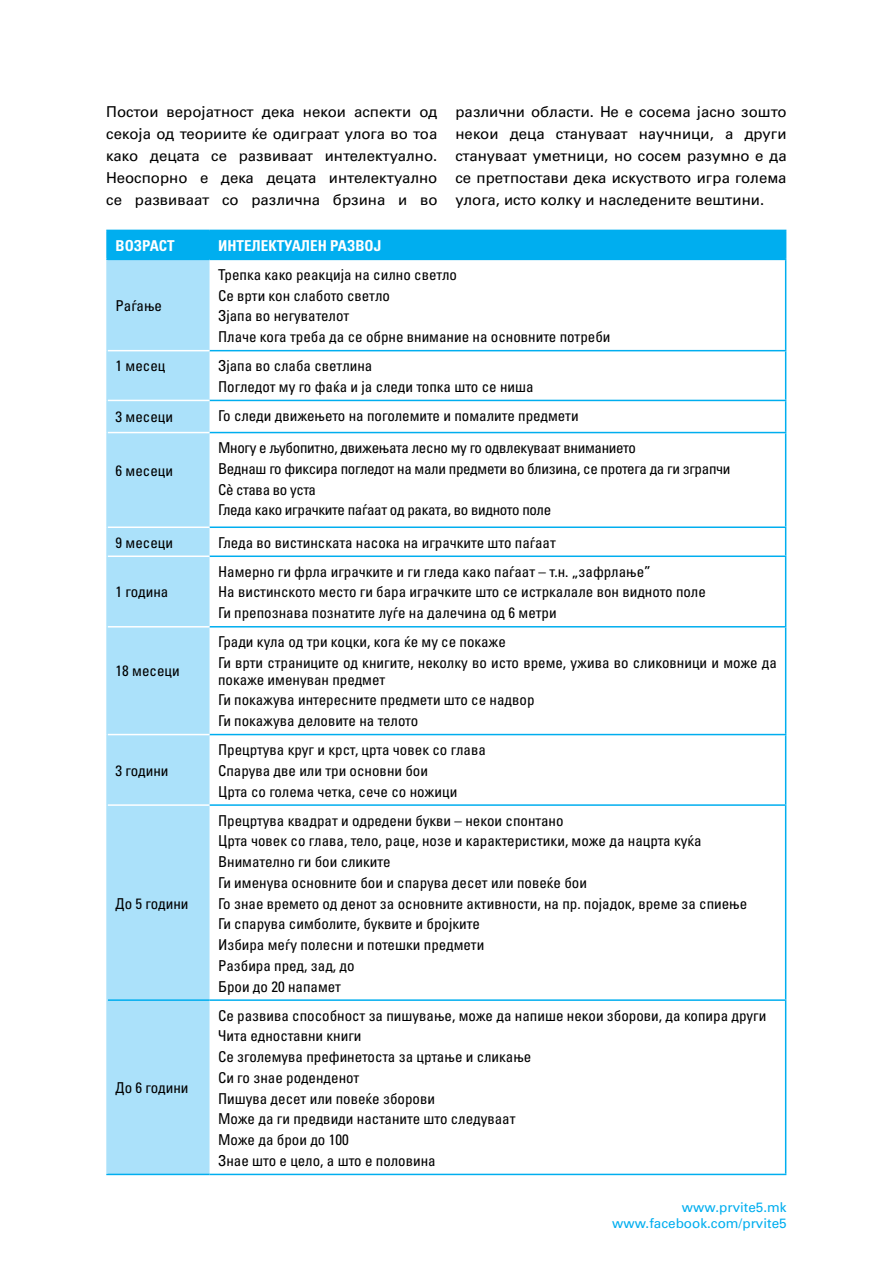
<style>
.page{position:relative;width:893px;height:1263px;background:#fff}
.page>*{position:absolute;margin:0;border:0;box-sizing:border-box;transform-origin:0 0}
.t1{font:condensed 15px/20.7px "Univers LTCYR 57";color:#000}
.t2{font:15px/21.9px "Univers LTCYR 55 Roman";color:#000;text-align:justify}
.t3{font:condensed 15px/20.7px "Univers LTCYR 57";letter-spacing:-.02em;color:#000}
.t4{font:15px "Univers LTCYR 67 Bold Cond";letter-spacing:.07em;color:#fff}
.t5{font:15px "Univers LTCYR 67 Bold Cond";color:#fff}
.t6{font:13.5px/16.5px "Univers LTCYR 55 Roman";color:#00aeef;text-align:right}
</style>
<div class="page">
<div style="left:108px;top:260px;width:102px;height:914px;background:#abe1fa"></div>
<hr style="left:106px;top:230px;width:104px;height:1px;background:#00aeef">
<hr style="left:106px;top:231px;width:2px;height:28px;background:#00aeef">
<div style="left:108px;top:230px;width:678px;height:29px;background:#00aeef"></div>
<hr style="left:106px;top:1174px;width:104px;height:1px;background:#00aeef">
<hr style="left:210px;top:1174px;width:576px;height:1px;background:#00aeef">
<hr style="left:106px;top:259px;width:104px;height:1px;background:#00aeef">
<hr style="left:210px;top:259px;width:576px;height:1px;background:#00aeef">
<hr style="left:785px;top:260px;width:1px;height:90px;background:#00aeef">
<hr style="left:210px;top:350px;width:576px;height:1px;background:#00aeef">
<hr style="left:785px;top:351px;width:1px;height:49px;background:#00aeef">
<hr style="left:210px;top:400px;width:576px;height:1px;background:#00aeef">
<hr style="left:785px;top:401px;width:1px;height:31px;background:#00aeef">
<hr style="left:210px;top:432px;width:576px;height:1px;background:#00aeef">
<hr style="left:785px;top:433px;width:1px;height:93px;background:#00aeef">
<hr style="left:210px;top:526px;width:576px;height:2px;background:#00aeef">
<svg style="left:785px;top:528px;width:1px;height:27px"></svg>
<hr style="left:210px;top:555px;width:576px;height:2px;background:#00aeef">
<hr style="left:785px;top:557px;width:1px;height:69px;background:#00aeef">
<hr style="left:210px;top:626px;width:576px;height:1px;background:#00aeef">
<hr style="left:785px;top:627px;width:1px;height:107px;background:#00aeef">
<hr style="left:210px;top:734px;width:576px;height:1px;background:#00aeef">
<hr style="left:785px;top:735px;width:1px;height:69px;background:#00aeef">
<hr style="left:210px;top:804px;width:576px;height:2px;background:#00aeef">
<hr style="left:785px;top:806px;width:1px;height:193px;background:#00aeef">
<hr style="left:108px;top:999px;width:102px;height:2px;background:#00aeef">
<hr style="left:210px;top:999px;width:576px;height:2px;background:#00aeef">
<hr style="left:785px;top:1001px;width:1px;height:173px;background:#00aeef">
<hr style="left:106px;top:1000px;width:2px;height:174px;background:#abe1fa">
<hr style="left:106px;top:260px;width:2px;height:91px;background:#abe1fa">
<hr style="left:106px;top:351px;width:2px;height:49px;background:#abe1fa">
<hr style="left:106px;top:400px;width:2px;height:33px;background:#abe1fa">
<hr style="left:106px;top:433px;width:2px;height:94px;background:#abe1fa">
<hr style="left:106px;top:527px;width:2px;height:29px;background:#abe1fa">
<hr style="left:106px;top:556px;width:2px;height:71px;background:#abe1fa">
<hr style="left:106px;top:627px;width:2px;height:107px;background:#abe1fa">
<hr style="left:106px;top:734px;width:2px;height:71px;background:#abe1fa">
<hr style="left:106px;top:805px;width:2px;height:195px;background:#abe1fa">
<hr style="left:108px;top:350px;width:102px;height:1px;background:#fff">
<hr style="left:108px;top:400px;width:102px;height:1px;background:#fff">
<hr style="left:108px;top:432px;width:102px;height:1px;background:#fff">
<hr style="left:108px;top:526px;width:102px;height:2px;background:#fff">
<hr style="left:108px;top:555px;width:102px;height:2px;background:#fff">
<hr style="left:108px;top:626px;width:102px;height:1px;background:#fff">
<hr style="left:108px;top:734px;width:102px;height:1px;background:#fff">
<hr style="left:108px;top:804px;width:102px;height:2px;background:#fff">
<p class="t2" style="left:106px;top:100px;width:333px">Постои веројатност дека некои аспекти од секоја од теориите ќе одиграат улога во тоа како децата се развиваат интелектуално.<br>Неоспорно е дека децата интелектуално се развиваат со различна брзина и во</p>
<p class="t2" style="left:455px;top:100px;width:333px">различни области. Не е сосема јасно зошто некои деца стануваат научници, а други стануваат уметници, но сосем разумно е да се претпостави дека искуството игра голема улога, исто колку и наследените вештини.</p>
<p class="t5" style="left:116px;top:236px;width:61px">ВОЗРАСТ</p>
<p class="t4" style="left:218px;top:236px;width:122px">Интелектуален разво</p>
<p class="t5" style="left:374px;top:236px;width:9px">ј</p>
<p class="t1" style="left:116px;top:295px;width:48px">Раѓање</p>
<p class="t1" style="left:218px;top:264px;width:394px">Трепка како реакција на силно светло<br>Се врти кон слабото светло<br>Зјапа во негувателот<br>Плаче кога треба да се обрне внимание на основните потреби</p>
<p class="t1" style="left:116px;top:355px;width:51px">1 месец</p>
<p class="t1" style="left:218px;top:355px;width:317px">Зјапа во слаба светлина<br>Погледот му го фаќа и ја следи топка што се ниша</p>
<p class="t1" style="left:116px;top:406px;width:59px">3 месеци</p>
<p class="t1" style="left:218px;top:405px;width:362px">Го следи движењето на поголемите и помалите предмети</p>
<p class="t1" style="left:116px;top:459px;width:59px">6 месеци</p>
<p class="t3" style="left:218px;top:437px;width:514px">Многу е љубопитно, движењата лесно му го одвлекуваат вниманието<br>Веднаш го фиксира погледот на мали предмети во близина, се протега да ги зграпчи Сè става во уста<br>Гледа како играчките паѓаат од раката, во видното поле</p>
<p class="t1" style="left:116px;top:532px;width:59px">9 месеци</p>
<p class="t1" style="left:218px;top:532px;width:339px">Гледа во вистинската насока на играчките што паѓаат</p>
<p class="t1" style="left:116px;top:581px;width:54px">1 година</p>
<p class="t1" style="left:218px;top:561px;width:489px">Намерно ги фрла играчките и ги гледа како паѓаат – т.н. „зафрлање”<br>На вистинското место ги бара играчките што се истркалале вон видното поле<br>Ги препознава познатите луѓе на далечина од 6 метри</p>
<p class="t1" style="left:116px;top:660px;width:66px">18 месеци</p>
<p class="t1" style="left:116px;top:760px;width:54px">3 години</p>
<p class="t1" style="left:116px;top:892px;width:74px">До 5 години</p>
<p class="t1" style="left:116px;top:1077px;width:74px">До 6 години</p>
<p class="t1" style="left:218px;top:631px;width:561px">Гради кула од три коцки, кога ќе му се покаже<br>Ги врти страниците од книгите, неколку во исто време, ужива во сликовници и може да</p>
<p class="t1" style="left:218px;top:668px;width:318px">покаже именуван предмет<br>Ги покажува интересните предмети што се надвор<br>Ги покажува деловите на телото</p>
<p class="t1" style="left:218px;top:739px;width:269px">Прецртува круг и крст, црта човек со глава<br>Спарува две или три основни бои<br>Црта со голема четка, сече со ножици</p>
<p class="t1" style="left:218px;top:809px;width:531px">Прецртува квадрат и одредени букви – некои спонтано<br>Црта човек со глава, тело, раце, нозе и карактеристики, може да нацрта куќа Внимателно ги бои сликите<br>Ги именува основните бои и спарува десет или повеќе бои<br>Го знае времето од денот за основните активности, на пр. појадок, време за спиење Ги спарува симболите, буквите и бројките<br>Избира меѓу полесни и потешки предмети<br>Разбира пред, зад, до<br>Брои до 20 напамет</p>
<p class="t1" style="left:218px;top:1004px;width:550px">Се развива способност за пишување, може да напише некои зборови, да копира други Чита едноставни книги<br>Се зголемува префинетоста за цртање и сликање<br>Си го знае роденденот<br>Пишува десет или повеќе зборови<br>Може да ги предвиди настаните што следуваат<br>Може да брои до 100<br>Знае што е цело, а што е половина</p>
<p class="t6" style="left:612px;top:1198px;width:176px">www.prvite5.mk www.facebook.com/prvite5</p>
</div>
